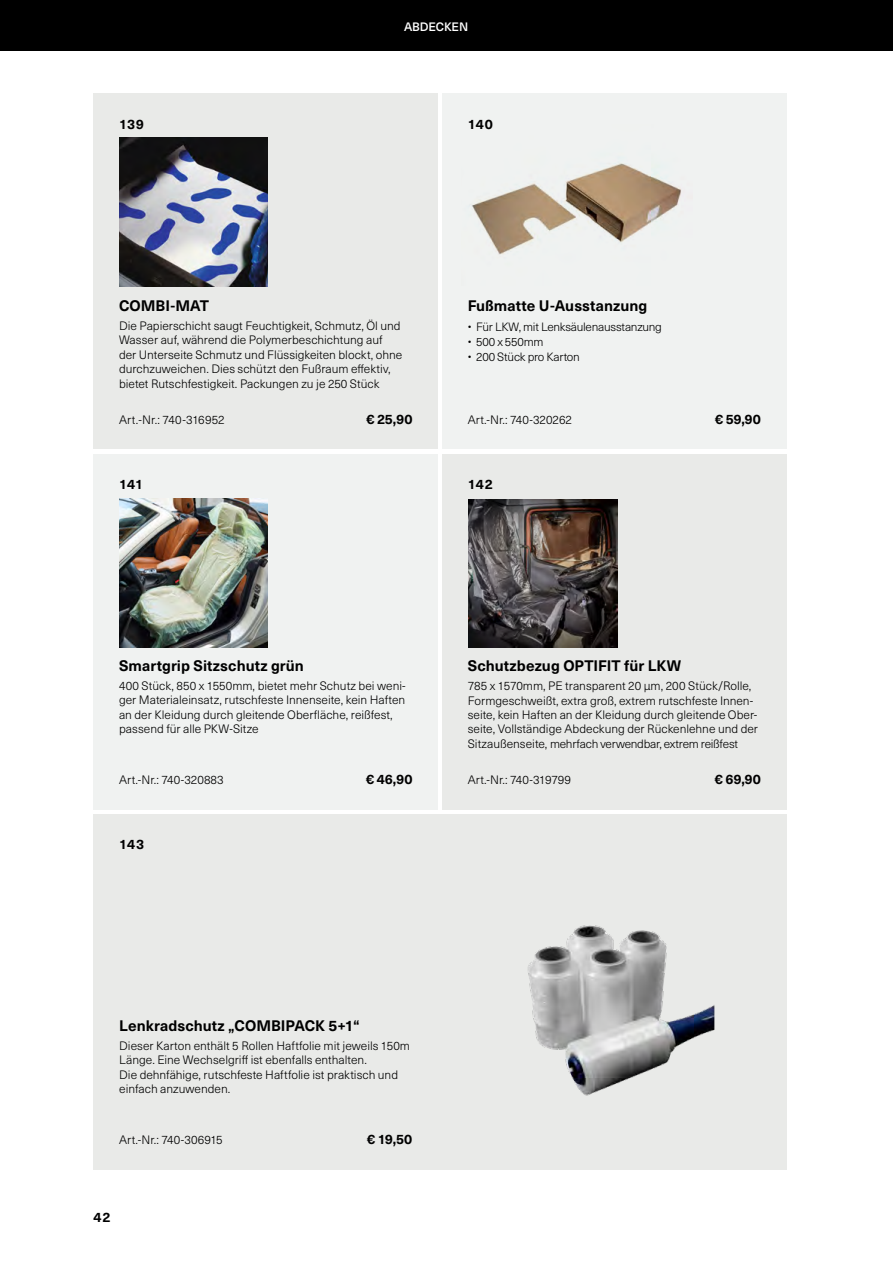
<style>
.page{position:relative;width:893px;height:1263px;background:#fff}
.page>*{position:absolute;margin:0;border:0;box-sizing:border-box;transform-origin:0 0}
.t1{font:700 15px "Neue Haas Unica W1 G";letter-spacing:.005em;color:#000}
.t2{font:700 13.5px "Neue Haas Unica W1 G";letter-spacing:-.005em;color:#000}
.t3{font:300 12px/14.4px "Neue Haas Unica W1 G";color:#000}
.t4{font:500 12px "Neue Haas Unica W1 G";color:#fff}
.t5{font:300 11.85px "Neue Haas Unica W1 G";letter-spacing:-.02em;color:#000}
.s1{font-size:12px}
</style>
<div class="page">
<div style="left:0;top:0;width:893px;height:51px;background:#000"></div>
<div style="left:94px;top:94px;width:344px;height:355px;background:#e9eae8"></div>
<div style="left:442px;top:454px;width:345px;height:355px;background:#e9eae8"></div>
<div style="left:94px;top:454px;width:344px;height:355px;background:#f0f2f1"></div>
<div style="left:442px;top:94px;width:345px;height:355px;background:#f0f2f1"></div>
<div style="left:94px;top:814px;width:693px;height:355px;background:#e9eae8"></div>
<img style="left:472px;top:163px;width:209px;height:92px">
<img style="left:119px;top:499px;width:149px;height:148px">
<img style="left:468px;top:499px;width:149px;height:148px">
<img style="left:119px;top:138px;width:149px;height:148px">
<img style="left:528px;top:925px;width:187px;height:171px">
<p class="t4" style="left:404px;top:18px;width:66px">ABDECKEN</p>
<p class="t2" style="left:119px;top:114px;width:27px">139</p>
<p class="t2" style="left:468px;top:114px;width:27px">140</p>
<p class="t1" style="left:119px;top:294px;width:91px">COMBI-MAT</p>
<p class="t3" style="left:119px;top:318px;width:285px">Die Papierschicht saugt Feuchtigkeit, Schmutz, Öl und Wasser auf, während die Polymerbeschichtung auf der Unterseite Schmutz und Flüssigkeiten blockt, ohne durchzuweichen. Dies schützt den Fußraum effektiv, bietet Rutschfestigkeit. Packungen zu je 250 Stück</p>
<p class="t3" style="left:119px;top:412px;width:107px">Art.-Nr.: 740-316952</p>
<p class="t2" style="left:366px;top:409px;width:48px">€ 25,90</p>
<p class="t1" style="left:468px;top:294px;width:181px">Fußmatte U-Ausstanzung</p>
<p class="t5" style="left:468px;top:318px;width:196px">• Für LKW, mit Lenksäulenausstanzung</p>
<p class="t5" style="left:468px;top:333px;width:77px">• 500 x 550mm</p>
<p class="t5" style="left:468px;top:348px;width:114px">• 200 Stück pro Karton</p>
<p class="t3" style="left:468px;top:412px;width:106px">Art.-Nr.: 740-320262</p>
<p class="t2" style="left:715px;top:409px;width:47px">€ 59,90</p>
<p class="t2" style="left:119px;top:474px;width:26px">141</p>
<p class="t2" style="left:468px;top:474px;width:27px">142</p>
<p class="t1" style="left:119px;top:655px;width:186px">Smartgrip Sitzschutz grün</p>
<p class="t3" style="left:119px;top:678px;width:288px">400 Stück, 850 x 1550mm, bietet mehr Schutz bei weni&shy;ger Materialeinsatz, rutschfeste Innenseite, kein Haften an der Kleidung durch gleitende Oberfläche, reißfest, passend für alle PKW-Sitze</p>
<p class="t3" style="left:119px;top:772px;width:106px">Art.-Nr.: 740-320883</p>
<p class="t2" style="left:366px;top:769px;width:48px">€ 46,90</p>
<p class="t2" style="left:119px;top:834px;width:27px">143</p>
<p class="t1" style="left:468px;top:655px;width:215px">Schutzbezug OPTIFIT für LKW</p>
<p class="t3" style="left:468px;top:678px;width:292px">785 x 1570mm, PE transparent 20 µm, 200 Stück/Rolle, Formgeschweißt, extra groß, extrem rutschfeste Innen&shy;seite, kein Haften an der Kleidung durch gleitende Ober&shy;seite, Vollständige Abdeckung der Rückenlehne und der</p>
<p class="t5" style="left:468px;top:735px;width:272px"><span class="s1">Sitzaußenseite,</span> mehrfach verwendbar, extrem reißfest</p>
<p class="t3" style="left:468px;top:772px;width:105px">Art.-Nr.: 740-319799</p>
<p class="t2" style="left:715px;top:769px;width:47px">€ 69,90</p>
<p class="t1" style="left:119px;top:1014px;width:242px">Lenkradschutz „COMBIPACK 5+1“</p>
<p class="t3" style="left:119px;top:1038px;width:292px">Dieser Karton enthält 5 Rollen Haftfolie mit jeweils 150m Länge. Eine Wechselgriff ist ebenfalls enthalten.<br>Die dehnfähige, rutschfeste Haftfolie ist praktisch und einfach anzuwenden.</p>
<p class="t3" style="left:119px;top:1132px;width:105px">Art.-Nr.: 740-306915</p>
<p class="t2" style="left:367px;top:1129px;width:47px">€ 19,50</p>
<p class="t2" style="left:94px;top:1207px;width:18px">42</p>
</div>
